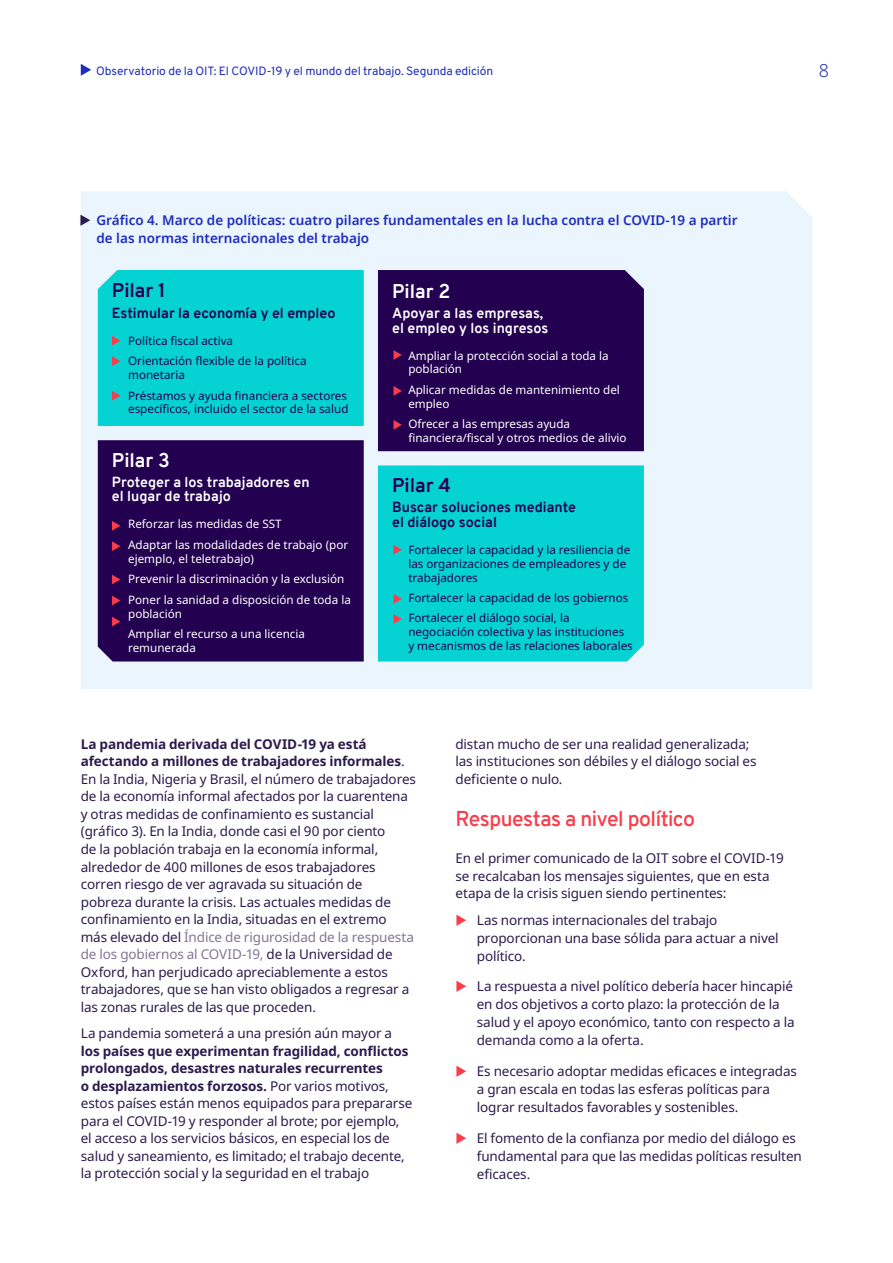
<style>
.page{position:relative;width:893px;height:1263px;background:#fff}
.page>*{position:absolute;margin:0;border:0;box-sizing:border-box;transform-origin:0 0}
.t1{font:600 21px "Overpass";letter-spacing:-.025em;color:#fa3c4b}
.t2{font:700 19.35px "Overpass";color:#230050}
.t3{font:700 19.35px "Overpass";color:#fff}
.t4{font:300 18px "Noto Sans";color:#1e2dbe}
.t5{font:700 14.25px/14.2px "Overpass";color:#fff}
.t6{font:700 14.25px/14.2px "Overpass";color:#230050}
.t7{font:13.5px/17.5px "Noto Sans";letter-spacing:-.01em;color:#2c1b4d}
.t8{font:600 13.5px/18px "Noto Sans";color:#1e2dbe}
.t9{font:12px "Overpass";letter-spacing:-.005em;color:#1e2dbe}
.t10{font:11.7px/20.4px "Noto Sans";color:#230050}
.t11{font:11.7px/20.4px "Noto Sans";color:#fff}
.s1{font-weight:700}
.s2{color:#807694}
</style>
<div class="page">
<svg style="left:81px;top:64px;width:10px;height:12px"></svg>
<div style="left:81px;top:191px;width:731px;height:498px;background:#ebf5fd"></div>
<div style="left:378px;top:465px;width:266px;height:196px;background:#05d2d2"></div>
<div style="left:98px;top:440px;width:266px;height:221px;background:#230050"></div>
<div style="left:378px;top:270px;width:266px;height:181px;background:#230050"></div>
<div style="left:98px;top:270px;width:266px;height:156px;background:#05d2d2"></div>
<svg style="left:393px;top:350px;width:9px;height:10px"></svg>
<svg style="left:393px;top:386px;width:9px;height:10px"></svg>
<svg style="left:393px;top:420px;width:9px;height:10px"></svg>
<svg style="left:112px;top:521px;width:8px;height:10px"></svg>
<svg style="left:112px;top:541px;width:8px;height:10px"></svg>
<svg style="left:112px;top:575px;width:8px;height:9px"></svg>
<svg style="left:112px;top:596px;width:8px;height:9px"></svg>
<svg style="left:112px;top:617px;width:8px;height:9px"></svg>
<svg style="left:393px;top:545px;width:9px;height:10px"></svg>
<svg style="left:393px;top:594px;width:9px;height:10px"></svg>
<svg style="left:393px;top:614px;width:9px;height:10px"></svg>
<svg style="left:81px;top:214px;width:9px;height:12px"></svg>
<p class="t9" style="left:96px;top:62px;width:399px">Observatorio de la OIT: El COVID-19 y el mundo del trabajo. Segunda edición</p>
<h3 class="t4" style="left:819px;top:57px;width:12px">8</h3>
<p class="t8" style="left:96px;top:212px;width:643px">Gráfico 4. Marco de políticas: cuatro pilares fundamentales en la lucha contra el COVID-19 a partir de las normas internacionales del trabajo</p>
<h2 class="t2" style="left:112px;top:276px;width:56px">Pilar 1</h2>
<p class="t6" style="left:112px;top:306px;width:225px">Estimular la economía y el empleo</p>
<p class="t10" style="left:128px;top:330px;width:180px">Política fiscal activa<br>Orientación flexible de la política</p>
<p class="t10" style="left:128px;top:365px;width:220px">monetaria<br>Préstamos y ayuda financiera a sectores</p>
<p class="t10" style="left:128px;top:399px;width:222px">específicos, incluido el sector de la salud</p>
<h2 class="t3" style="left:392px;top:277px;width:60px">Pilar 2</h2>
<p class="t5" style="left:392px;top:306px;width:158px">Apoyar a las empresas, el empleo y los ingresos</p>
<p class="t11" style="left:408px;top:349px;width:202px;line-height:14px">Ampliar la protección social a toda la población</p>
<p class="t11" style="left:408px;top:383px;width:213px;line-height:14px">Aplicar medidas de mantenimiento del empleo</p>
<p class="t11" style="left:408px;top:417px;width:220px;line-height:14px">Ofrecer a las empresas ayuda financiera/fiscal y otros medios de alivio</p>
<h2 class="t3" style="left:112px;top:446px;width:59px">Pilar 3</h2>
<p class="t5" style="left:112px;top:475px;width:199px">Proteger a los trabajadores en el lugar de trabajo</p>
<p class="t11" style="left:128px;top:514px;width:222px">Reforzar las medidas de SST<br>Adaptar las modalidades de trabajo (por</p>
<p class="t11" style="left:128px;top:549px;width:224px">ejemplo, el teletrabajo)<br>Prevenir la discriminación y la exclusión<br>Poner la sanidad a disposición de toda la</p>
<p class="t11" style="left:128px;top:603px;width:178px">población<br>Ampliar el recurso a una licencia</p>
<p class="t11" style="left:128px;top:638px;width:69px">remunerada</p>
<h2 class="t2" style="left:392px;top:471px;width:60px">Pilar 4</h2>
<p class="t6" style="left:392px;top:500px;width:185px">Buscar soluciones mediante el diálogo social</p>
<p class="t10" style="left:408px;top:543px;width:223px;line-height:14px">Fortalecer la capacidad y la resiliencia de las organizaciones de empleadores y de trabajadores</p>
<p class="t10" style="left:408px;top:588px;width:222px">Fortalecer la capacidad de los gobiernos<br>Fortalecer el diálogo social, la</p>
<p class="t10" style="left:408px;top:625px;width:226px;line-height:14px">negociación colectiva y las instituciones y mecanismos de las relaciones laborales</p>
<p class="t7" style="left:81px;top:735px;width:337px"><span class="s1">La pandemia derivada del COVID-19 ya está afectando a millones de trabajadores informales</span>.<br>En la India, Nigeria y Brasil, el número de trabajadores de la economía informal afectados por la cuarentena y otras medidas de confinamiento es sustancial (gráfico 3). En la India, donde casi el 90 por ciento<br>de la población trabaja en la economía informal, alrededor de 400 millones de esos trabajadores corren riesgo de ver agravada su situación de pobreza durante la crisis. Las actuales medidas de confinamiento en la India, situadas en el extremo más elevado del <span class="s2">Índice de rigurosidad de la respuesta de los gobiernos al COVID-19,</span> de la Universidad de Oxford, han perjudicado apreciablemente a estos trabajadores, que se han visto obligados a regresar a las zonas rurales de las que proceden.</p>
<p class="t7" style="left:81px;top:1025px;width:313px">La pandemia someterá a una presión aún mayor a</p>
<p class="t7" style="left:81px;top:1042px;width:333px"><span class="s1">los países que experimentan fragilidad, conflictos prolongados, desastres naturales recurrentes<br>o desplazamientos forzosos.</span> Por varios motivos, estos países están menos equipados para prepararse para el COVID-19 y responder al brote; por ejemplo, el acceso a los servicios básicos, en especial los de salud y saneamiento, es limitado; el trabajo decente, la protección social y la seguridad en el trabajo</p>
<p class="t7" style="left:455px;top:735px;width:303px">distan mucho de ser una realidad generalizada; las instituciones son débiles y el diálogo social es deficiente o nulo.</p>
<h1 class="t1" style="left:455px;top:804px;width:241px">Respuestas a nivel político</h1>
<p class="t7" style="left:455px;top:850px;width:330px">En el primer comunicado de la OIT sobre el COVID-19 se recalcaban los mensajes siguientes, que en esta etapa de la crisis siguen siendo pertinentes:</p>
<p class="t7" style="left:477px;top:911px;width:303px;line-height:18px">Las normas internacionales del trabajo proporcionan una base sólida para actuar a nivel político.</p>
<p class="t7" style="left:477px;top:978px;width:319px;line-height:18px">La respuesta a nivel político debería hacer hincapié en dos objetivos a corto plazo: la protección de la salud y el apoyo económico, tanto con respecto a la demanda como a la oferta.</p>
<p class="t7" style="left:477px;top:1062px;width:322px;line-height:18px">Es necesario adoptar medidas eficaces e integradas a gran escala en todas las esferas políticas para lograr resultados favorables y sostenibles.</p>
<p class="t7" style="left:477px;top:1129px;width:327px;line-height:18px">El fomento de la confianza por medio del diálogo es fundamental para que las medidas políticas resulten eficaces.</p>
</div>
